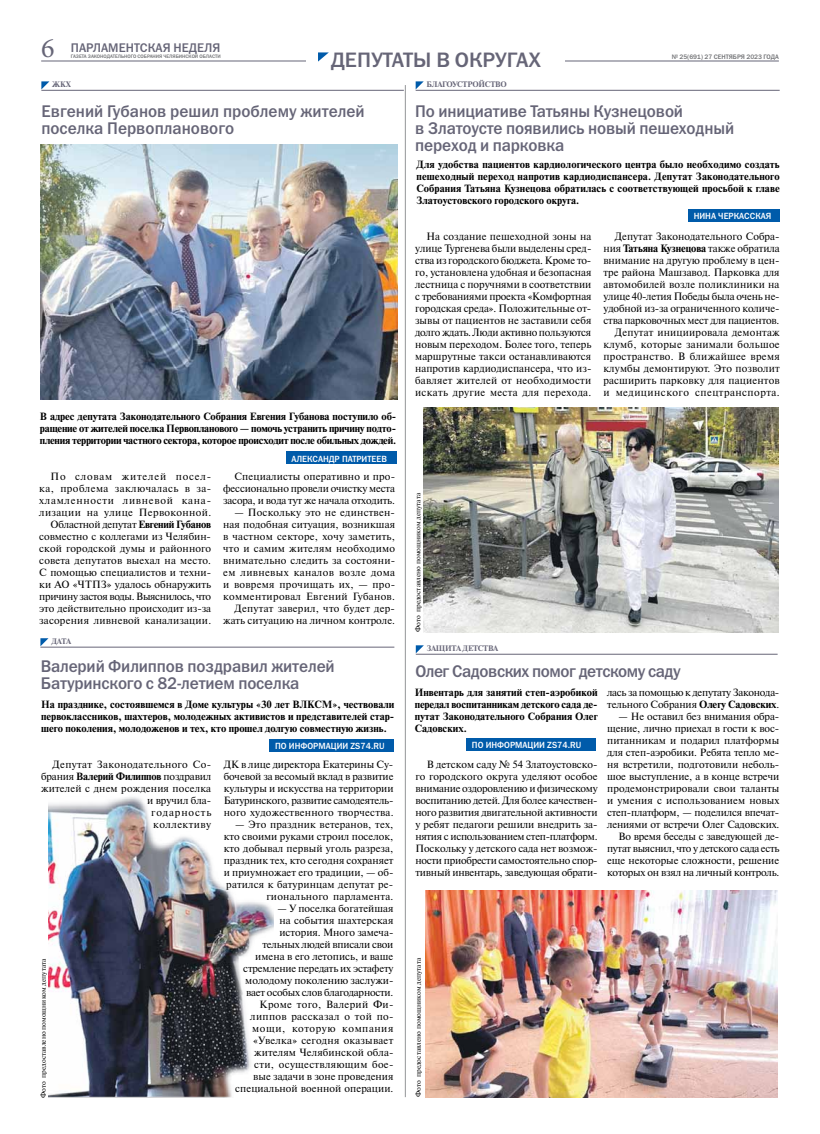
<style>
.page{position:relative;width:820px;height:1134px;background:#fff}
.page>*{position:absolute;margin:0;border:0;box-sizing:border-box;transform-origin:0 0}
.t1{font:28px "Minion Pro";color:#666577}
.t2{font:21px "Franklin Gothic Medium C";letter-spacing:.01em;color:#666577}
.t3{font:17px/17px "Franklin Gothic Medium C";letter-spacing:-.01em;color:#666577;scale:.95 1}
.t4{font:17px "Franklin Gothic Medium C";letter-spacing:-.03em;color:#666577;scale:.95 1}
.t5{font:12.6px "Franklin Gothic Medium C";letter-spacing:.02em;color:#666577}
.t6{font:10.7px/12px "Newton C";letter-spacing:.01em;color:#000;text-align:justify}
.t7{font:10.5px/12px "Newton C";letter-spacing:.005em;color:#000;text-align:right}
.t8{font:700 10.5px/12px "Newton C";color:#000;text-align:justify}
.t9{font:10.5px/12px "Newton C";letter-spacing:-.025em;color:#000}
.t10{font:9px "Franklin Gothic Medium C";color:#fff;scale:.95 1}
.t11{font:700 8px "Newton C";letter-spacing:-.02em;color:#666577}
.t12{font:7px "Newton C";color:#000}
.t13{font:6.5px "Franklin Gothic Medium C";color:#6d6e71}
.t14{font:5px "Franklin Gothic Medium C";letter-spacing:.02em;color:#6d6e71}
.s1{font-weight:700}
</style>
<div class="page">
<hr style="left:41px;top:60px;width:737px;height:1px;background:#666577">
<img style="left:423px;top:407px;width:355px;height:225px">
<div style="left:306px;top:50px;width:259px;height:23px;background:#fff"></div>
<svg style="left:318px;top:52px;width:11px;height:10px"></svg>
<hr style="left:405px;top:85px;width:1px;height:1012px;background:#939598">
<hr style="left:40px;top:647px;width:354px;height:1px;background:#666577">
<svg style="left:40px;top:638px;width:8px;height:8px"></svg>
<hr style="left:41px;top:90px;width:362px;height:1px;background:#666577">
<svg style="left:41px;top:81px;width:8px;height:8px"></svg>
<div style="left:687px;top:209px;width:91px;height:13px;background:#005baa"></div>
<div style="left:269px;top:739px;width:125px;height:13px;background:#005baa"></div>
<div style="left:466px;top:738px;width:130px;height:13px;background:#005baa"></div>
<hr style="left:415px;top:90px;width:364px;height:1px;background:#666577">
<svg style="left:415px;top:81px;width:8px;height:8px"></svg>
<hr style="left:415px;top:654px;width:362px;height:1px;background:#666577">
<svg style="left:415px;top:645px;width:8px;height:8px"></svg>
<img style="left:425px;top:890px;width:352px;height:207px">
<img style="left:48px;top:797px;width:225px;height:301px">
<div style="left:286px;top:451px;width:110px;height:13px;background:#005baa"></div>
<img style="left:41px;top:145px;width:356px;height:255px">
<h1 class="t1" style="left:41px;top:29px;width:15px">6</h1>
<p class="t5" style="left:71px;top:41px;width:151px">ПАРЛАМЕНТСКАЯ НЕДЕЛЯ</p>
<h2 class="t2" style="left:330px;top:48px;width:209px">ДЕПУТАТЫ В ОКРУГАХ</h2>
<p class="t14" style="left:71px;top:53px;width:151px">ГАЗЕТА ЗАКОНОДАТЕЛЬНОГО СОБРАНИЯ ЧЕЛЯБИНСКОЙ ОБЛАСТИ</p>
<p class="t13" style="left:671px;top:53px;width:109px">№ 25(691) 27 СЕНТЯБРЯ 2023 ГОДА</p>
<p class="t11" style="left:52px;top:80px;width:19px">жкх</p>
<h3 class="t3" style="left:41px;top:103px;width:342px">ЕВГЕНИЙ ГУБАНОВ РЕШИЛ ПРОБЛЕМУ ЖИТЕЛЕЙ<br>ПОСЕЛКА ПЕРВОПЛАНОВОГО</h3>
<p class="t8" style="left:40px;top:410px;width:358px">В адрес депутата Законодательного Собрания Евгения Губанова поступило об&shy;ращение от жителей поселка Первопланового — помочь устранить причину подто&shy;пления территории частного сектора, которое происходит после обильных дождей.</p>
<p class="t10" style="left:291px;top:454px;width:101px">АЛЕКСАНДР ПАТРИТЕЕВ</p>
<p class="t7" style="left:39px;top:470px;width:173px">По словам жителей посел&shy;ка, проблема заключалась в за&shy;хламленности ливневой кана&shy;лизации на улице Первоконной.<br>Областной депутат <span class="s1">Евгений Губанов </span>совместно с коллегами из Челябин&shy;ской городской думы и районного совета депутатов выехал на место.<br>С помощью специалистов и техни&shy;ки АО «ЧТПЗ» удалось обнаружить причину застоя воды. Выяснилось, что это действительно происходит из-за засорения ливневой канализации.</p>
<p class="t7" style="left:223px;top:470px;width:173px;text-align:justify;text-indent:11px">Специалисты оперативно и про&shy;фессионально провели очистку места засора, и вода тут же начала отходить.</p>
<p class="t7" style="left:223px;top:506px;width:173px">— Поскольку это не единствен&shy;ная подобная ситуация, возникшая в частном секторе, хочу заметить, что и самим жителям необходимо внимательно следить за состояни&shy;ем ливневых каналов возле дома и вовремя прочищать их, — про&shy;комментировал Евгений Губанов.<br>Депутат заверил, что будет дер&shy;жать ситуацию на личном контроле.</p>
<p class="t11" style="left:51px;top:637px;width:7px">дата</p>
<p class="t11" style="left:426px;top:80px;width:6px">Благ</p>
<p class="t11" style="left:446px;top:80px;width:17px">оустр</p>
<p class="t11" style="left:472px;top:80px;width:19px">ойств</p>
<p class="t11" style="left:500px;top:80px;width:8px">о</p>
<h3 class="t3" style="left:415px;top:102px;width:337px">ПО ИНИЦИАТИВЕ ТАТЬЯНЫ КУЗНЕЦОВОЙ<br>В ЗЛАТОУСТЕ ПОЯВИЛИСЬ НОВЫЙ ПЕШЕХОДНЫЙ<br>ПЕРЕХОД И ПАРКОВКА</h3>
<p class="t8" style="left:416px;top:158px;width:364px">Для удобства пациентов кардиологического центра было необходимо создать пешеходный переход напротив кардиодиспансера. Депутат Законодательного Собрания Татьяна Кузнецова обратилась с соответствующей просьбой к главе Златоустовского городского округа.</p>
<p class="t10" style="left:693px;top:211px;width:83px">НИНА ЧЕРКАССКАЯ</p>
<p class="t6" style="left:415px;top:230px;width:178px;text-indent:11px">На создание пешеходной зоны на улице Тургенева были выделены сред&shy;ства из городского бюджета. Кроме то&shy;го, установлена удобная и безопасная лестница с поручнями в соответствии с требованиями проекта «Комфортная городская среда». Положительные от&shy;зывы от пациентов не заставили себя долго ждать. Люди активно пользуются новым переходом. Более того, теперь маршрутные такси останавливаются напротив кардиодиспансера, что из&shy;бавляет жителей от необходимости искать другие места для перехода.</p>
<p class="t6" style="left:603px;top:230px;width:178px;text-align:right">Депутат Законодательного Собра&shy;ния <span class="s1">Татьяна Кузнецова</span> также обратила внимание на другую проблему в цен&shy;тре района Машзавод. Парковка для автомобилей возле поликлиники на улице 40-летия Победы была очень не&shy;удобной из-за ограниченного количе&shy;ства парковочных мест для пациентов.<br>Депутат инициировала демонтаж клумб, которые занимали большое пространство. В ближайшее время клумбы демонтируют. Это позволит расширить парковку для пациентов и медицинского спецтранспорта.</p>
<p class="t12" style="left:414px;top:632px;width:141px;rotate:-90deg">Фото предоставлено помощником депутата</p>
<p class="t11" style="left:426px;top:644px;width:42px">Защита детства</p>
<h3 class="t3" style="left:41px;top:658px;width:311px">ВАЛЕРИЙ ФИЛИППОВ ПОЗДРАВИЛ ЖИТЕЛЕЙ<br>БАТУРИНСКОГО С 82-ЛЕТИЕМ ПОСЕЛКА</h3>
<h3 class="t4" style="left:415px;top:662px;width:281px">ОЛЕГ САДОВСКИХ ПОМОГ ДЕТСКОМУ САДУ</h3>
<p class="t8" style="left:414px;top:686px;width:184px">Инвентарь для занятий степ-аэробикой передал воспитанникам детского сада де&shy;путат Законодательного Собрания Олег Садовских.</p>
<p class="t9" style="left:607px;top:686px;width:174px">лась за помощью к депутату Законода&shy;тельного Собрания <span class="s1">Олегу Садовских</span>.</p>
<p class="t7" style="left:607px;top:710px;width:174px">— Не оставил без внимания обра&shy;щение, лично приехал в гости к вос&shy;питанникам и подарил платформы для степ-аэробики. Ребята тепло ме&shy;ня встретили, подготовили неболь&shy;шое выступление, а в конце встречи продемонстрировали свои таланты и умения с использованием новых степ-платформ, — поделился впечат&shy;лениями от встречи Олег Садовских.<br>Во время беседы с заведующей де&shy;путат выяснил, что у детского сада есть еще некоторые сложности, решение которых он взял на личный контроль.</p>
<p class="t8" style="left:41px;top:698px;width:354px">На празднике, состоявшемся в Доме культуры «30 лет ВЛКСМ», чествовали первоклассников, шахтеров, молодежных активистов и представителей стар&shy;шего поколения, молодоженов и тех, кто прошел долгую совместную жизнь.</p>
<p class="t10" style="left:275px;top:741px;width:116px">ПО ИНФОРМАЦИИ ZS74.RU</p>
<p class="t10" style="left:472px;top:740px;width:116px">ПО ИНФОРМАЦИИ ZS74.RU</p>
<p class="t7" style="left:415px;top:758px;width:184px;text-align:justify;text-indent:11px">В детском саду № 54 Златоустовско&shy;го городского округа уделяют особое внимание оздоровлению и физическому воспитанию детей. Для более качествен&shy;ного развития двигательной активности у ребят педагоги решили внедрить за&shy;нятия с использованием степ-платформ.<br>Поскольку у детского сада нет возмож&shy;ности приобрести самостоятельно спор&shy;тивный инвентарь, заведующая обрати-</p>
<p class="t7" style="left:41px;top:758px;width:172px">Депутат Законодательного Со&shy;брания <span class="s1">Валерий Филиппов</span> поздравил жителей с днем рождения поселка и вручил бла-<br>годарность<br>коллективу</p>
<p class="t7" style="left:224px;top:758px;width:171px;text-align:justify">ДК в лице директора Екатерины Су&shy;бочевой за весомый вклад в развитие культуры и искусства на территории Батуринского, развитие самодеятель&shy;ного художественного творчества.</p>
<p class="t7" style="left:224px;top:818px;width:171px">— Это праздник ветеранов, тех, кто своими руками строил поселок, кто добывал первый уголь разреза, праздник тех, кто сегодня сохраняет и приумножает его традиции, — об&shy;ратился к батуринцам депутат ре&shy;гионального парламента.</p>
<p class="t7" style="left:235px;top:902px;width:160px">— У поселка богатейшая<br>на события шахтерская<br>история. Много замеча-<br>тельных людей вписали свои имена в его летопись, и ваше стремление передать их эстафету молодому поколению заслужи&shy;вает особых слов благодарности.<br>Кроме того, Валерий Фи&shy;липпов рассказал о той по&shy;мощи, которую компания «Увелка» сегодня оказывает жителям Челябинской обла&shy;сти, осуществляющим бое&shy;вые задачи в зоне проведения специальной военной операции.</p>
<p class="t12" style="left:414px;top:1097px;width:141px;rotate:-90deg">Фото предоставлено помощником депутата</p>
<p class="t12" style="left:40px;top:1098px;width:141px;rotate:-90deg">Фото предоставлено помощником депутата</p>
</div>
